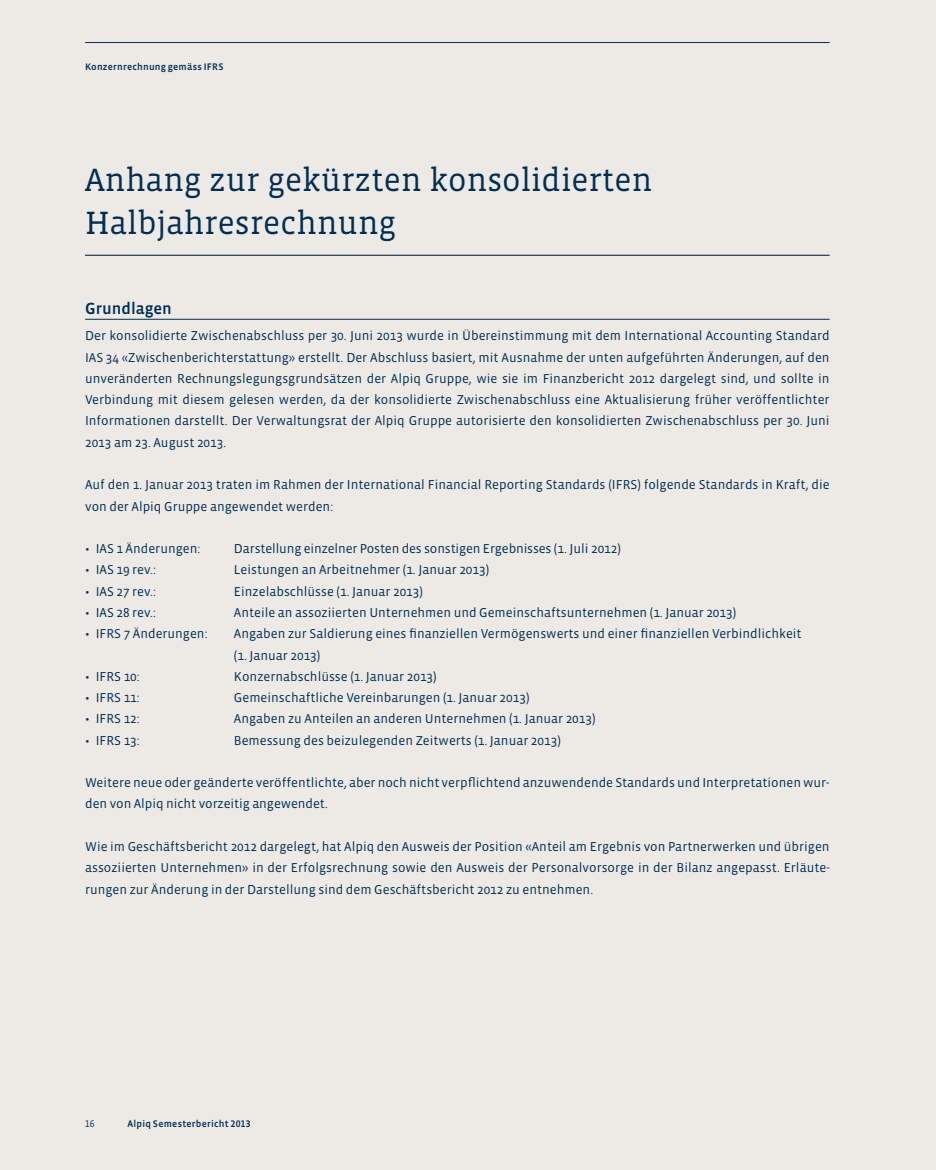
<style>
.page{position:relative;width:936px;height:1170px;background:#fff}
.page>*{position:absolute;margin:0;border:0;box-sizing:border-box;transform-origin:0 0}
.t1{font:33px/42.5px "Vista Slab OTCE";color:#002f53}
.t2{font:500 16.5px "Vista Sans OTCE";color:#002f53}
.t3{font:13.2px/21.3px "Vista Sans OTCE";color:#002f53}
.t4{font:500 9.75px "Vista Sans OTCE";letter-spacing:.02em;color:#002f53}
.t5{font:9.75px "Vista Sans OTCE";color:#002f53}
</style>
<div class="page">
<hr style="left:935px;top:0;width:1px;height:1169px;background:#edeae6">
<div style="left:0;top:0;width:935px;height:1169px;background:#edeae6"></div>
<hr style="left:85px;top:42px;width:744px;height:1px;background:#002f53">
<hr style="left:85px;top:319px;width:744px;height:1px;background:#002f53">
<hr style="left:85px;top:255px;width:744px;height:1px;background:#002f53">
<p class="t4" style="left:85px;top:62px;width:140px">Konzernrechnung gemäss IFRS</p>
<h1 class="t1" style="left:85px;top:159px;width:568px">Anhang zur gekürzten konsolidierten<br>Halbjahresrechnung</h1>
<p class="t2" style="left:85px;top:300px;width:88px">Grundlagen</p>
<p class="t3" style="left:85px;top:325px;width:746px;text-align:justify">Der konsolidierte Zwischenabschluss per 30. Juni 2013 wurde in Übereinstimmung mit dem International Accounting Standard IAS 34 «Zwischenberichterstattung» erstellt. Der Abschluss basiert, mit Ausnahme der unten aufgeführten Änderungen, auf den unveränderten Rechnungslegungsgrundsätzen der Alpiq Gruppe, wie sie im Finanzbericht 2012 dargelegt sind, und sollte in Verbindung mit diesem gelesen werden, da der konsolidierte Zwischenabschluss eine Aktualisierung früher veröffentlichter Informationen darstellt. Der Verwaltungsrat der Alpiq Gruppe autorisierte den konsolidierten Zwischenabschluss per 30. Juni 2013 am 23. August 2013.</p>
<p class="t3" style="left:85px;top:474px;width:746px">Auf den 1. Januar 2013 traten im Rahmen der International Financial Reporting Standards (IFRS) folgende Standards in Kraft, die von der Alpiq Gruppe angewendet werden:</p>
<p class="t3" style="left:85px;top:538px;width:117px">• IAS 1 Änderungen:</p>
<p class="t3" style="left:234px;top:538px;width:388px">Darstellung einzelner Posten des sonstigen Ergebnisses (1. Juli 2012)</p>
<p class="t3" style="left:85px;top:559px;width:72px">• IAS 19 rev.:</p>
<p class="t3" style="left:234px;top:559px;width:257px">Leistungen an Arbeitnehmer (1. Januar 2013)</p>
<p class="t3" style="left:85px;top:580px;width:72px">• IAS 27 rev.:</p>
<p class="t3" style="left:234px;top:580px;width:190px">Einzelabschlüsse (1. Januar 2013)</p>
<p class="t3" style="left:85px;top:602px;width:72px">• IAS 28 rev.:</p>
<p class="t3" style="left:234px;top:602px;width:503px">Anteile an assoziierten Unternehmen und Gemeinschaftsunternehmen (1. Januar 2013)</p>
<p class="t3" style="left:85px;top:623px;width:124px">• IFRS 7 Änderungen:</p>
<p class="t3" style="left:234px;top:623px;width:569px">Angaben zur Saldierung eines finanziellen Vermögenswerts und einer finanziellen Verbindlichkeit (1. Januar 2013)</p>
<p class="t3" style="left:85px;top:666px;width:56px">• IFRS 10:</p>
<p class="t3" style="left:234px;top:666px;width:204px">Konzernabschlüsse (1. Januar 2013)</p>
<p class="t3" style="left:85px;top:687px;width:56px">• IFRS 11:</p>
<p class="t3" style="left:234px;top:687px;width:297px">Gemeinschaftliche Vereinbarungen (1. Januar 2013)</p>
<p class="t3" style="left:85px;top:708px;width:56px">• IFRS 12:</p>
<p class="t3" style="left:234px;top:708px;width:363px">Angaben zu Anteilen an anderen Unternehmen (1. Januar 2013)</p>
<p class="t3" style="left:85px;top:729px;width:56px">• IFRS 13:</p>
<p class="t3" style="left:234px;top:729px;width:328px">Bemessung des beizulegenden Zeitwerts (1. Januar 2013)</p>
<p class="t3" style="left:85px;top:772px;width:746px">Weitere neue oder geänderte veröffentlichte, aber noch nicht verpflichtend anzuwendende Standards und Interpretationen wur&shy;den von Alpiq nicht vorzeitig angewendet.</p>
<p class="t3" style="left:85px;top:836px;width:746px;text-align:justify">Wie im Geschäftsbericht 2012 dargelegt, hat Alpiq den Ausweis der Position «Anteil am Ergebnis von Partnerwerken und übrigen assoziierten Unternehmen» in der Erfolgsrechnung sowie den Ausweis der Personalvorsorge in der Bilanz angepasst. Erläute&shy;rungen zur Änderung in der Darstellung sind dem Geschäftsbericht 2012 zu entnehmen.</p>
<p class="t5" style="left:85px;top:1118px;width:11px">16</p>
<p class="t4" style="left:128px;top:1118px;width:124px">Alpiq Semesterbericht 2013</p>
</div>
